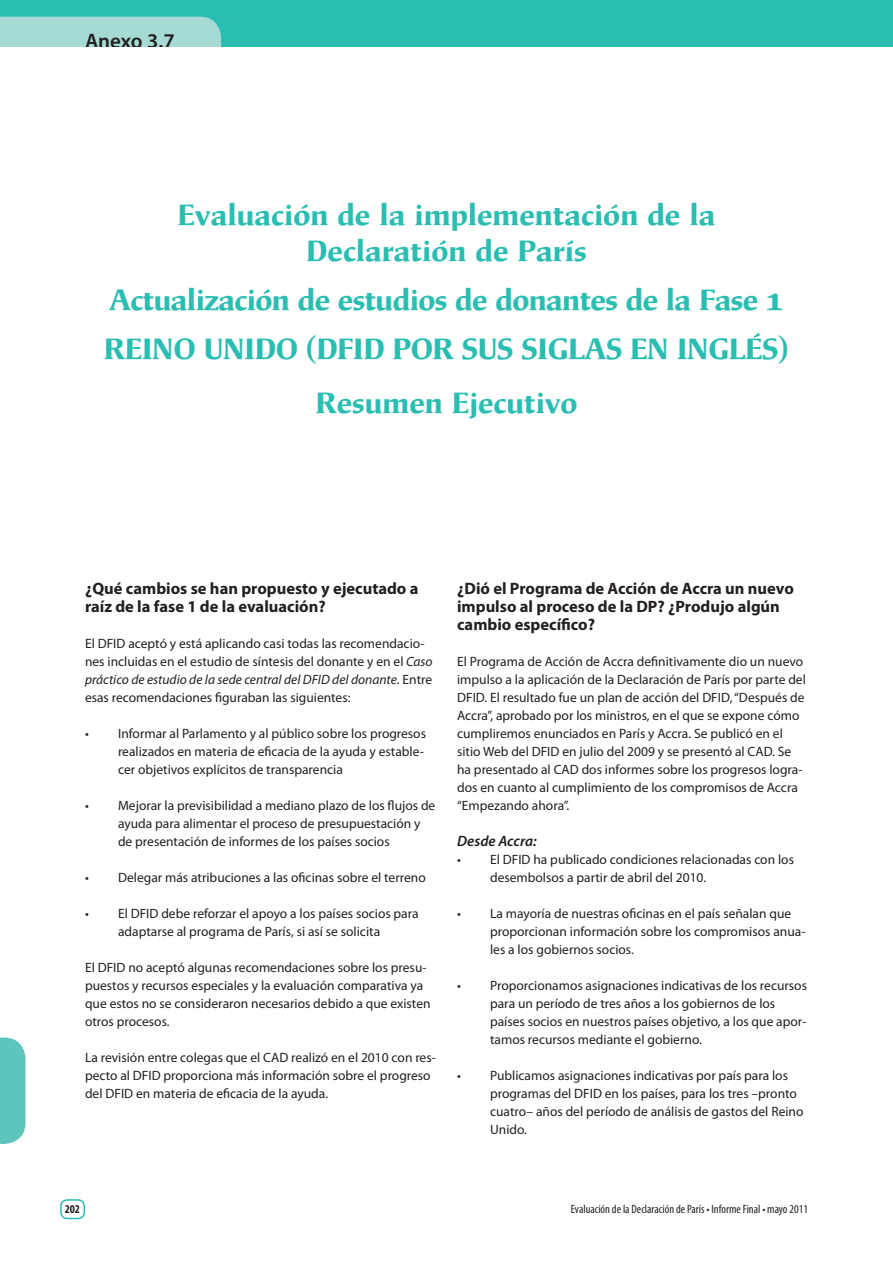
<style>
.page{position:relative;width:893px;height:1263px;background:#fff}
.page>*{position:absolute;margin:0;border:0;box-sizing:border-box;transform-origin:0 0}
.Headline1{font:600 30px "Mixtra Roman";letter-spacing:-.02em;color:#2abdb1}
.Headline1-2{font:600 30px "Mixtra Roman";color:#2abdb1}
.t1{font:600 21px "Myriad Pro";letter-spacing:-.005em;color:#231f20}
.Headline3{font:700 16.5px/18px "Myriad Pro";color:#231f20}
.Headline4{font:italic 600 15px "Myriad Pro";color:#231f20}
.Paragraph{font:13.5px/18px "Myriad Pro";color:#231f20}
.Paragraph-hængende_i{font:13.5px/18px "Myriad Pro";color:#231f20}
.t2{font:condensed 12px "Myriad Pro";color:#231f20}
.t3{font:700 condensed 12px "Myriad Pro";color:#231f20}
.s1{font-style:italic}
</style>
<div class="page">
<div style="left:60px;top:1199px;width:25px;height:20px;border:2px solid #2abdb1;border-radius:6px"></div>
<svg style="left:0;top:1037px;width:26px;height:107px;background:#6ccac2"></svg>
<div style="left:0;top:0;width:893px;height:48px;background:#2abdb1"></div>
<div style="left:0;top:17px;width:221px;height:31px;background:#a5dad5"></div>
<p class="t1" style="left:85px;top:29px;width:91px">Anexo 3.7</p>
<p class="Headline1-2" style="left:178px;top:198px;width:539px">Evaluación de la implementación de la</p>
<p class="Headline1-2" style="left:306px;top:234px;width:282px">Declaratión de París</p>
<p class="Headline1" style="left:109px;top:283px;width:676px">Actualización de estudios de donantes de la Fase 1</p>
<p class="Headline1" style="left:104px;top:332px;width:687px">REINO UNIDO (DFID POR SUS SIGLAS EN INGLÉS)</p>
<p class="Headline1-2" style="left:315px;top:386px;width:264px">Resumen Ejecutivo</p>
<p class="Headline3" style="left:85px;top:580px;width:335px">¿Qué cambios se han propuesto y ejecutado a raíz de la fase 1 de la evaluación?</p>
<p class="Paragraph" style="left:85px;top:635px;width:349px">El DFID aceptó y está aplicando casi todas las recomendacio&shy;nes incluidas en el estudio de síntesis del donante y en el <span class="s1">Caso práctico de estudio de la sede central del DFID del donante</span>. Entre esas recomendaciones figuraban las siguientes:</p>
<p class="Paragraph-hængende_i" style="left:118px;top:725px;width:310px;text-indent:-33px">• Informar al Parlamento y al público sobre los progresos realizados en materia de eficacia de la ayuda y estable&shy;cer objetivos explícitos de transparencia</p>
<p class="Paragraph-hængende_i" style="left:118px;top:797px;width:319px;text-indent:-33px">• Mejorar la previsibilidad a mediano plazo de los flujos de ayuda para alimentar el proceso de presupuestación y de presentación de informes de los países socios</p>
<p class="Paragraph-hængende_i" style="left:85px;top:869px;width:342px">• Delegar más atribuciones a las oficinas sobre el terreno</p>
<p class="Paragraph-hængende_i" style="left:85px;top:905px;width:335px;text-align:center">• El DFID debe reforzar el apoyo a los países socios para adaptarse al programa de París, si así se solicita</p>
<p class="Paragraph" style="left:85px;top:959px;width:347px">El DFID no aceptó algunas recomendaciones sobre los presu&shy;puestos y recursos especiales y la evaluación comparativa ya que estos no se consideraron necesarios debido a que existen otros procesos.</p>
<p class="Paragraph" style="left:85px;top:1049px;width:352px">La revisión entre colegas que el CAD realizó en el 2010 con res&shy;pecto al DFID proporciona más información sobre el progreso del DFID en materia de eficacia de la ayuda.</p>
<p class="Headline3" style="left:457px;top:580px;width:338px">¿Dió el Programa de Acción de Accra un nuevo impulso al proceso de la DP? ¿Produjo algún cambio específico?</p>
<p class="Paragraph" style="left:457px;top:653px;width:350px">El Programa de Acción de Accra definitivamente dio un nuevo impulso a la aplicación de la Declaración de París por parte del DFID. El resultado fue un plan de acción del DFID,“Después de Accra”, aprobado por los ministros, en el que se expone cómo cumpliremos enunciados en París y Accra. Se publicó en el sitio Web del DFID en julio del 2009 y se presentó al CAD. Se ha presentado al CAD dos informes sobre los progresos logra&shy;dos en cuanto al cumplimiento de los compromisos de Accra “Empezando ahora”.</p>
<p class="Headline4" style="left:457px;top:833px;width:81px">Desde Accra:</p>
<p class="Paragraph-hængende_i" style="left:490px;top:851px;width:305px;text-indent:-33px">• El DFID ha publicado condiciones relacionadas con los desembolsos a partir de abril del 2010.</p>
<p class="Paragraph-hængende_i" style="left:490px;top:905px;width:317px;text-indent:-33px">• La mayoría de nuestras oficinas en el país señalan que proporcionan información sobre los compromisos anua&shy;les a los gobiernos socios.</p>
<p class="Paragraph-hængende_i" style="left:490px;top:977px;width:318px;text-indent:-33px">• Proporcionamos asignaciones indicativas de los recursos para un período de tres años a los gobiernos de los países socios en nuestros países objetivo, a los que apor&shy;tamos recursos mediante el gobierno.</p>
<p class="Paragraph-hængende_i" style="left:490px;top:1067px;width:315px;text-indent:-33px">• Publicamos asignaciones indicativas por país para los programas del DFID en los países, para los tres –pronto cuatro– años del período de análisis de gastos del Reino Unido.</p>
<p class="t3" style="left:65px;top:1202px;width:17px">202</p>
<p class="t2" style="left:571px;top:1203px;width:239px">Evaluación de la Declaración de París • Informe Final • mayo 2011</p>
</div>
